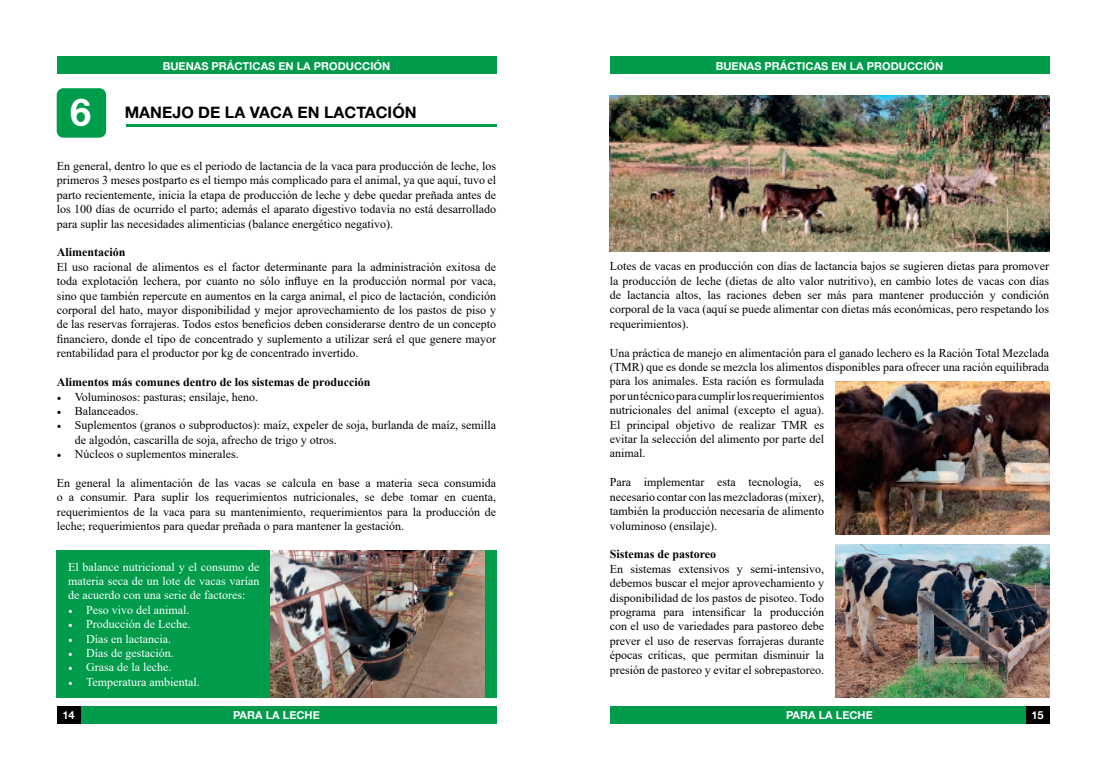
<style>
.page{position:relative;width:1106px;height:780px;background:#fff}
.page>*{position:absolute;margin:0;border:0;box-sizing:border-box;transform-origin:0 0}
.t1{font:38px "Alte Haas Grotesk Bold";color:#fff}
.t2{font:16px "Alte Haas Grotesk Bold";color:#000}
.t3{font:12px/14.4px "Times New Roman";color:#000;text-align:justify}
.t4{font:12px/14.4px "Times New Roman";color:#fff;text-align:justify}
.t5{font:700 12px "Times New Roman";color:#000}
.t6{font:11px "Alte Haas Grotesk Bold";color:#fff}
.s1{font-family:"Minion Pro"}
</style>
<div class="page">
<div style="left:57px;top:706px;width:439px;height:17px;background:#009c4c"></div>
<div style="left:609px;top:706px;width:440px;height:17px;background:#009c4c"></div>
<div style="left:1025px;top:706px;width:24px;height:17px;background:#000"></div>
<div style="left:57px;top:57px;width:439px;height:17px;background:#009c4c"></div>
<div style="left:609px;top:57px;width:440px;height:17px;background:#009c4c"></div>
<div style="left:57px;top:706px;width:23px;height:17px;background:#000"></div>
<div style="left:57px;top:88px;width:49px;height:50px;background:#009c4c;border-radius:7px"></div>
<hr style="left:126px;top:124px;width:370px;height:2px;background:#009c4c">
<div style="left:57px;top:550px;width:214px;height:147px;background:#009c4c"></div>
<img style="left:609px;top:96px;width:440px;height:155px">
<img style="left:835px;top:381px;width:214px;height:153px">
<img style="left:835px;top:544px;width:214px;height:153px">
<div style="left:447px;top:550px;width:50px;height:147px;background:#009c4c"></div>
<img style="left:271px;top:550px;width:213px;height:147px">
<p class="t6" style="left:163px;top:59px;width:229px">BUENAS PRÁCTICAS EN LA PRODUCCIÓN</p>
<p class="t6" style="left:715px;top:59px;width:229px">BUENAS PRÁCTICAS EN LA PRODUCCIÓN</p>
<h1 class="t1" style="left:70px;top:89px;width:23px">6</h1>
<h2 class="t2" style="left:125px;top:102px;width:293px">MANEJO DE LA VACA EN LACTACIÓN</h2>
<p class="t3" style="left:57px;top:158px;width:441px">En general, dentro lo que es el periodo de lactancia de la vaca para producción de leche, los primeros 3 meses postparto es el tiempo más complicado para el animal, ya que aquí, tuvo el parto recientemente, inicia la etapa de producción de leche y debe quedar preñada antes de los 100 días de ocurrido el parto; además el aparato digestivo todavía no está desarrollado para suplir las necesidades alimenticias (balance energético negativo).</p>
<p class="t5" style="left:57px;top:244px;width:70px">Alimentación</p>
<p class="t3" style="left:57px;top:259px;width:441px">El uso racional de alimentos es el factor determinante para la administración exitosa de toda explotación lechera, por cuanto no sólo influye en la producción normal por vaca, sino que también repercute en aumentos en la carga animal, el pico de lactación, condición corporal del hato, mayor disponibilidad y mejor aprovechamiento de los pastos de piso y de las reservas forrajeras. Todos estos beneficios deben considerarse dentro de un concepto financiero, donde el tipo de concentrado y suplemento a utilizar será el que genere mayor rentabilidad para el productor por kg de concentrado invertido.</p>
<p class="t5" style="left:57px;top:373px;width:315px">Alimentos más comunes dentro de los sistemas de producción</p>
<p class="t3" style="left:57px;top:389px;width:203px"><span class="s1">•</span> Voluminosos: pasturas; ensilaje, heno.</p>
<p class="t3" style="left:57px;top:403px;width:83px"><span class="s1">•</span> Balanceados.</p>
<p class="t3" style="left:75px;top:417px;width:423px;text-indent:-18px"><span class="s1">•</span> Suplementos (granos o subproductos): maíz, expeler de soja, burlanda de maíz, semilla de algodón, cascarilla de soja, afrecho de trigo y otros.</p>
<p class="t3" style="left:57px;top:446px;width:183px"><span class="s1">•</span> Núcleos o suplementos minerales.</p>
<p class="t3" style="left:57px;top:475px;width:441px">En general la alimentación de las vacas se calcula en base a materia seca consumida o a consumir. Para suplir los requerimientos nutricionales, se debe tomar en cuenta, requerimientos de la vaca para su mantenimiento, requerimientos para la producción de leche; requerimientos para quedar preñada o para mantener la gestación.</p>
<p class="t4" style="left:68px;top:559px;width:193px">El balance nutricional y el consumo de materia seca de un lote de vacas varían de acuerdo con una serie de factores:</p>
<p class="t4" style="left:68px;top:602px;width:123px"><span class="s1">•</span> Peso vivo del animal.</p>
<p class="t4" style="left:68px;top:616px;width:124px"><span class="s1">•</span> Producción de Leche.</p>
<p class="t4" style="left:68px;top:631px;width:104px"><span class="s1">•</span> Días en lactancia.</p>
<p class="t4" style="left:68px;top:645px;width:107px"><span class="s1">•</span> Días de gestación.</p>
<p class="t4" style="left:68px;top:659px;width:105px"><span class="s1">•</span> Grasa de la leche.</p>
<p class="t4" style="left:68px;top:674px;width:133px"><span class="s1">•</span> Temperatura ambiental.</p>
<p class="t3" style="left:609px;top:258px;width:441px">Lotes de vacas en producción con días de lactancia bajos se sugieren dietas para promover la producción de leche (dietas de alto valor nutritivo), en cambio lotes de vacas con días de lactancia altos, las raciones deben ser más para mantener producción y condición corporal de la vaca (aquí se puede alimentar con dietas más económicas, pero respetando los requerimientos).</p>
<p class="t3" style="left:609px;top:345px;width:441px;text-align:left">Una práctica de manejo en alimentación para el ganado lechero es la Ración Total Mezclada (TMR) que es donde se mezcla los alimentos disponibles para ofrecer una ración equilibrada para los animales. Esta ración es formulada<br>por un técnico para cumplir los requerimientos<br>nutricionales del animal (excepto el agua).<br>El principal objetivo de realizar TMR es<br>evitar la selección del alimento por parte del<br>animal.</p>
<p class="t3" style="left:609px;top:474px;width:216px">Para implementar esta tecnología, es necesario contar con las mezcladoras (mixer), también la producción necesaria de alimento voluminoso (ensilaje).</p>
<p class="t5" style="left:609px;top:545px;width:108px">Sistemas de pastoreo</p>
<p class="t3" style="left:609px;top:561px;width:216px">En sistemas extensivos y semi-intensivo, debemos buscar el mejor aprovechamiento y disponibilidad de los pastos de pisoteo. Todo programa para intensificar la producción con el uso de variedades para pastoreo debe prever el uso de reservas forrajeras durante épocas críticas, que permitan disminuir la presión de pastoreo y evitar el sobrepastoreo.</p>
<p class="t6" style="left:62px;top:708px;width:14px">14</p>
<p class="t6" style="left:233px;top:708px;width:88px">PARA LA LECHE</p>
<p class="t6" style="left:786px;top:708px;width:88px">PARA LA LECHE</p>
<p class="t6" style="left:1031px;top:708px;width:14px">15</p>
</div>
